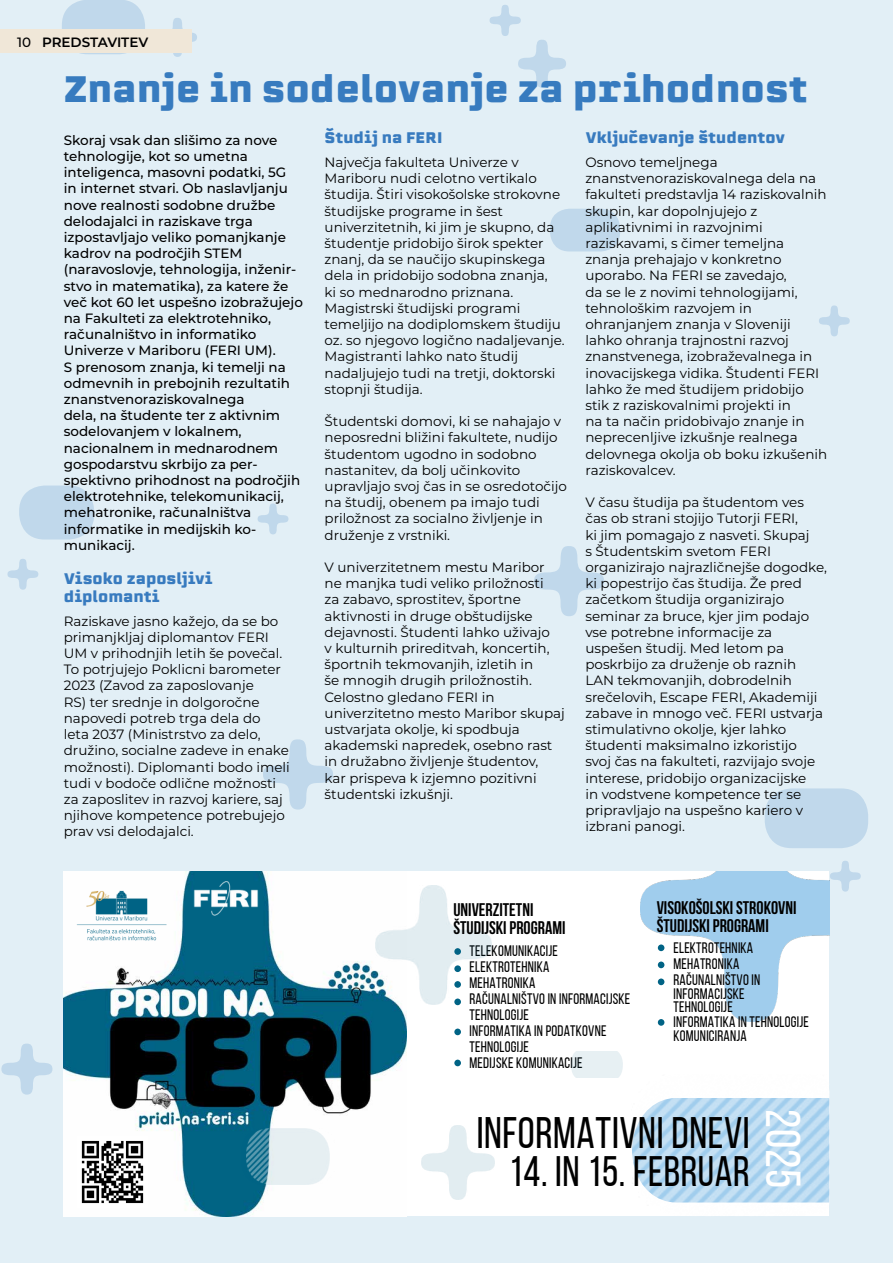
<style>
.page{position:relative;width:893px;height:1263px;background:#e2eff6}
.page>*{position:absolute;margin:0;border:0;box-sizing:border-box;transform-origin:0 0}
.t1{font:48.9px "Bebas Neue";color:#fff}
.t2{font:43.95px "Bebas Neue";letter-spacing:.015em;color:#000}
.t3{font:42.45px "Bebas Neue";letter-spacing:.015em;color:#000}
.t4{font:900 36px "Erbaum";color:#377bbf}
.t5{font:700 18.15px/18.1px "Bebas Neue";color:#000}
.t6{font:15.15px/15.9px "Bebas Neue";letter-spacing:.015em;color:#000}
.t7{font:900 15px/18px "Erbaum";color:#387bbf}
.t8{font:13.5px/16.2px "Montserrat";color:#000}
.t9{font:500 13.5px/16.2px "Montserrat";color:#000}
.t10{font:600 13.5px "Montserrat";letter-spacing:-.01em;color:#000}
.s1{font-weight:500}
</style>
<div class="page">
<div style="left:765px;top:788px;width:103px;height:60px;background:#c0d8eb;border-radius:27px"></div>
<div style="left:19px;top:485px;width:75px;height:54px;background:#c0d8eb;border-radius:25px"></div>
<div style="left:550px;top:209px;width:70px;height:42px;background:#c0d8eb;border-radius:20px"></div>
<div style="left:62px;top:0;width:83px;height:54px;background:#c0d8eb;border-radius:26px"></div>
<svg style="left:534px;top:546px;width:70px;height:70px"></svg>
<svg style="left:1px;top:1043px;width:51px;height:51px"></svg>
<svg style="left:263px;top:739px;width:70px;height:70px"></svg>
<svg style="left:172px;top:18px;width:25px;height:39px"></svg>
<svg style="left:7px;top:559px;width:31px;height:31px"></svg>
<svg style="left:258px;top:503px;width:30px;height:31px"></svg>
<svg style="left:819px;top:305px;width:31px;height:31px"></svg>
<svg style="left:830px;top:861px;width:31px;height:31px"></svg>
<svg style="left:490px;top:5px;width:76px;height:83px"></svg>
<div style="left:64px;top:872px;width:765px;height:344px;background:#fff"></div>
<img style="left:64px;top:872px;width:342px;height:344px">
<img style="left:329px;top:1128px;width:5px;height:56px">
<img style="left:70px;top:872px;width:109px;height:82px">
<img style="left:192px;top:880px;width:68px;height:37px">
<img style="left:77px;top:1137px;width:70px;height:70px">
<svg style="left:454px;top:1028px;width:7px;height:7px"></svg>
<svg style="left:454px;top:1059px;width:7px;height:8px"></svg>
<img style="left:641px;top:872px;width:188px;height:150px">
<svg style="left:657px;top:944px;width:8px;height:7px"></svg>
<svg style="left:657px;top:961px;width:8px;height:7px"></svg>
<svg style="left:657px;top:978px;width:8px;height:7px"></svg>
<svg style="left:657px;top:1019px;width:8px;height:7px"></svg>
<img style="left:632px;top:1098px;width:197px;height:105px">
<img style="left:375px;top:886px;width:116px;height:118px">
<img style="left:241px;top:1128px;width:88px;height:56px">
<img style="left:421px;top:1126px;width:73px;height:74px">
<div style="left:0;top:29px;width:191px;height:24px;background:#f0e7d8"></div>
<p class="t10" style="left:17px;top:33px;width:133px"><span class="s1">10</span> PREDSTAVITEV</p>
<h3 class="t4" style="left:64px;top:63px;width:745px">Znanje in sodelovanje za prihodnost</h3>
<p class="t9" style="left:64px;top:131px;width:241px">Skoraj vsak dan slišimo za nove tehnologije, kot so umetna inteligenca, masovni podatki, 5G<br>in internet stvari. Ob naslavljanju nove realnosti sodobne družbe delodajalci in raziskave trga izpostavljajo veliko pomanjkanje kadrov na področjih STEM (naravoslovje, tehnologija, inženir&shy;stvo in matematika), za katere že več kot 60 let uspešno izobražujejo na Fakulteti za elektrotehniko, računalništvo in informatiko<br>Univerze v Mariboru (FERI UM).<br>S prenosom znanja, ki temelji na odmevnih in prebojnih rezultatih znanstvenoraziskovalnega<br>dela, na študente ter z aktivnim sodelovanjem v lokalnem, nacionalnem in mednarodnem gospodarstvu skrbijo za per&shy;spektivno prihodnost na področjih elektrotehnike, telekomunikacij, mehatronike, računalništva informatike in medijskih ko&shy;munikacij.</p>
<p class="t7" style="left:64px;top:570px;width:150px">Visoko zaposljivi diplomanti</p>
<p class="t8" style="left:64px;top:612px;width:228px">Raziskave jasno kažejo, da se bo primanjkljaj diplomantov FERI<br>UM v prihodnjih letih še povečal.<br>To potrjujejo Poklicni barometer<br>2023 (Zavod za zaposlovanje<br>RS) ter srednje in dolgoročne napovedi potreb trga dela do<br>leta 2037 (Ministrstvo za delo, družino, socialne zadeve in enake možnosti). Diplomanti bodo imeli tudi v bodoče odlične možnosti za zaposlitev in razvoj kariere, saj njihove kompetence potrebujejo prav vsi delodajalci.</p>
<p class="t7" style="left:325px;top:129px;width:119px">Študij na FERI</p>
<p class="t8" style="left:325px;top:154px;width:242px">Največja fakulteta Univerze v<br>Mariboru nudi celotno vertikalo študija. Štiri visokošolske strokovne študijske programe in šest univerzitetnih, ki jim je skupno, da študentje pridobijo širok spekter znanj, da se naučijo skupinskega dela in pridobijo sodobna znanja,<br>ki so mednarodno priznana.<br>Magistrski študijski programi temeljijo na dodiplomskem študiju oz. so njegovo logično nadaljevanje.<br>Magistranti lahko nato študij nadaljujejo tudi na tretji, doktorski stopnji študija.</p>
<p class="t8" style="left:325px;top:413px;width:244px">Študentski domovi, ki se nahajajo v neposredni bližini fakultete, nudijo študentom ugodno in sodobno nastanitev, da bolj učinkovito upravljajo svoj čas in se osredotočijo na študij, obenem pa imajo tudi priložnost za socialno življenje in druženje z vrstniki.</p>
<p class="t8" style="left:325px;top:559px;width:242px">V univerzitetnem mestu Maribor ne manjka tudi veliko priložnosti<br>za zabavo, sprostitev, športne aktivnosti in druge obštudijske dejavnosti. Študenti lahko uživajo<br>v kulturnih prireditvah, koncertih, športnih tekmovanjih, izletih in<br>še mnogih drugih priložnostih.<br>Celostno gledano FERI in univerzitetno mesto Maribor skupaj ustvarjata okolje, ki spodbuja akademski napredek, osebno rast in družabno življenje študentov,<br>kar prispeva k izjemno pozitivni študentski izkušnji.</p>
<p class="t7" style="left:585px;top:129px;width:201px">Vključevanje študentov</p>
<p class="t8" style="left:585px;top:154px;width:243px">Osnovo temeljnega znanstvenoraziskovalnega dela na fakulteti predstavlja 14 raziskovalnih skupin, kar dopolnjujejo z aplikativnimi in razvojnimi raziskavami, s čimer temeljna znanja prehajajo v konkretno uporabo. Na FERI se zavedajo,<br>da se le z novimi tehnologijami, tehnološkim razvojem in ohranjanjem znanja v Sloveniji lahko ohranja trajnostni razvoj znanstvenega, izobraževalnega in inovacijskega vidika. Študenti FERI lahko že med študijem pridobijo stik z raziskovalnimi projekti in<br>na ta način pridobivajo znanje in neprecenljive izkušnje realnega delovnega okolja ob boku izkušenih raziskovalcev.</p>
<p class="t8" style="left:585px;top:494px;width:243px">V času študija pa študentom ves čas ob strani stojijo Tutorji FERI,<br>ki jim pomagajo z nasveti. Skupaj<br>s Študentskim svetom FERI organizirajo najrazličnejše dogodke, ki popestrijo čas študija. Že pred začetkom študija organizirajo seminar za bruce, kjer jim podajo vse potrebne informacije za uspešen študij. Med letom pa poskrbijo za druženje ob raznih<br>LAN tekmovanjih, dobrodelnih srečelovih, Escape FERI, Akademiji zabave in mnogo več. FERI ustvarja stimulativno okolje, kjer lahko študenti maksimalno izkoristijo<br>svoj čas na fakulteti, razvijajo svoje interese, pridobijo organizacijske<br>in vodstvene kompetence ter se pripravljajo na uspešno kariero v izbrani panogi.</p>
<h3 class="t5" style="left:453px;top:900px;width:114px">UNIVERZITETNI<br>ŠTUDIJSKI PROGRAMI</h3>
<p class="t6" style="left:469px;top:943px;width:162px">TELEKOMUNIKACIJE<br>ELEKTROTEHNIKA<br>MEHATRONIKA<br>RAČUNALNIŠTVO IN INFORMACIJSKE<br>TEHNOLOGIJE<br>INFORMATIKA IN PODATKOVNE<br>TEHNOLOGIJE<br>MEDIJSKE KOMUNIKACIJE</p>
<h3 class="t5" style="left:657px;top:898px;width:141px">VISOKOŠOLSKI STROKOVNI<br>ŠTUDIJSKI PROGRAMI</h3>
<p class="t6" style="left:673px;top:940px;width:88px">ELEKTROTEHNIKA<br>MEHATRONIKA<br>RAČUNALNIŠTVO IN</p>
<p class="t6" style="left:673px;top:987px;width:73px;line-height:12.5px">INFORMACIJSKE<br>TEHNOLOGIJE</p>
<p class="t6" style="left:673px;top:1015px;width:137px;line-height:13.6px">INFORMATIKA IN TEHNOLOGIJE<br>KOMUNICIRANJA</p>
<h2 class="t2" style="left:477px;top:1109px;width:274px">INFORMATIVNI DNEVI</h2>
<h3 class="t3" style="left:509px;top:1148px;width:242px">14. IN 15. FEBRUAR</h3>
<h1 class="t1" style="left:809px;top:1109px;width:80px;rotate:90deg">2025</h1>
</div>
